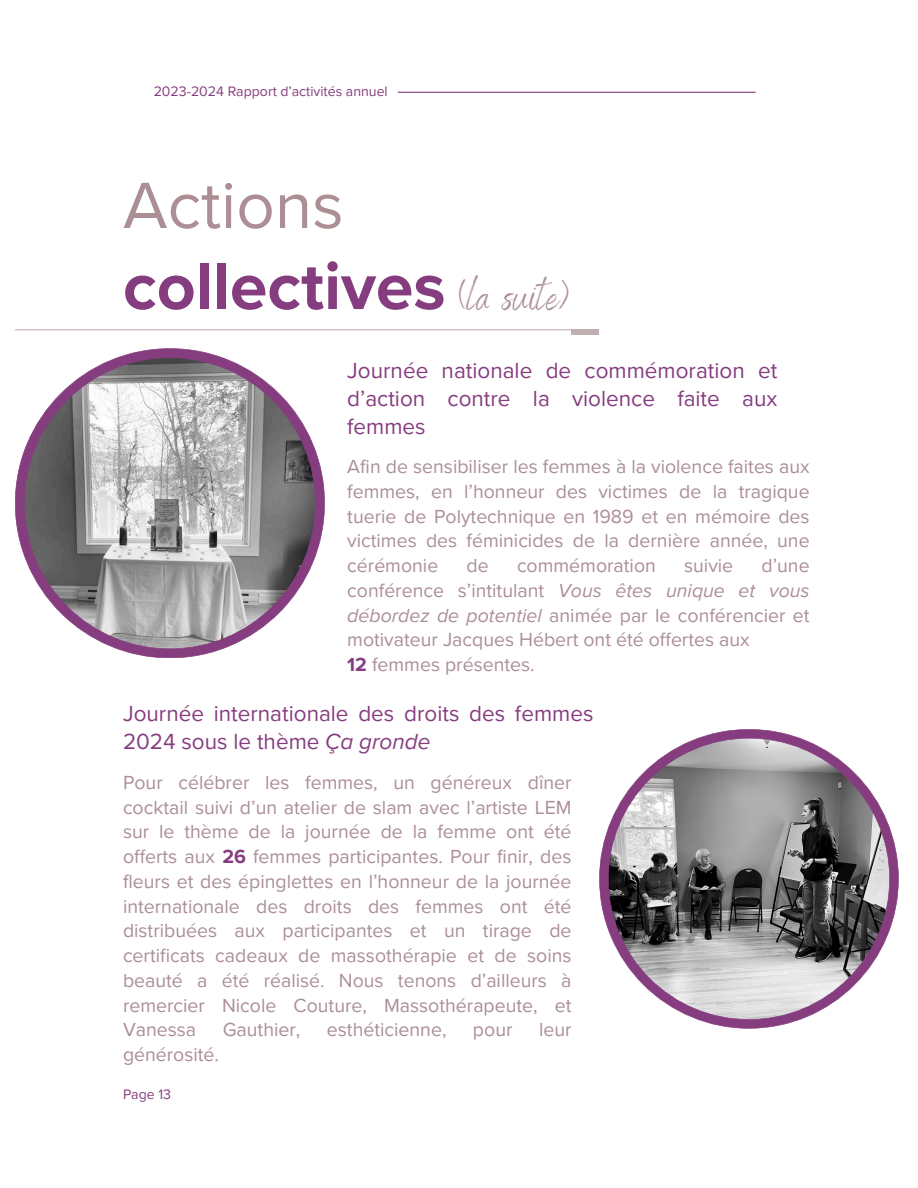
<style>
.page{position:relative;width:918px;height:1188px;background:#fff}
.page>*{position:absolute;margin:0;border:0;box-sizing:border-box;transform-origin:0 0}
.t1{font:700 67.8px "Proxima Nova";color:#863d7f}
.t2{font:67.8px "Proxima Nova";color:#ab8f94}
.t3{font:43.8px "Benedict";color:#ab8f94}
.t4{font:22.5px/28.2px "Proxima Nova";color:#863d7f;text-align:justify}
.t5{font:19.5px/24.8px "Proxima Nova";color:#ab8f94;text-align:justify}
.t6{font:14.1px "Proxima Nova";color:#863d7f}
.s1{font-style:italic}
.s2{font-weight:700;color:#863d7f}
</style>
<div class="page">
<hr style="left:15px;top:329px;width:584px;height:1px;background:#c1aeb0">
<div style="left:572px;top:329px;width:27px;height:6px;background:#c1aeb0"></div>
<hr style="left:398px;top:92px;width:358px;height:1px;background:#863d7f">
<svg style="left:599px;top:729px;width:300px;height:300px"></svg>
<svg style="left:15px;top:348px;width:310px;height:310px"></svg>
<p class="t6" style="left:154px;top:83px;width:236px">2023-2024 Rapport d’activités annuel</p>
<h1 class="t2" style="left:123px;top:166px;width:222px">Actions</h1>
<h1 class="t1" style="left:123px;top:247px;width:324px">collectives</h1>
<h2 class="t3" style="left:459px;top:268px;width:111px">(la suite)</h2>
<p class="t4" style="left:347px;top:357px;width:432px">Journée nationale de commémoration et d’action contre la violence faite aux femmes</p>
<p class="t5" style="left:347px;top:455px;width:464px">Afin de sensibiliser les femmes à la violence faites aux femmes, en l’honneur des victimes de la tragique tuerie de Polytechnique en 1989 et en mémoire des victimes des féminicides de la dernière année, une cérémonie</p>
<p class="t5" style="left:467px;top:554px;width:24px">de</p>
<p class="t5" style="left:517px;top:554px;width:140px">commémoration</p>
<p class="t5" style="left:684px;top:554px;width:51px">suivie</p>
<p class="t5" style="left:347px;top:554px;width:464px;text-align:left;text-indent:414px">d’une conférence s’intitulant <span class="s1">Vous êtes unique et vous débordez de potentiel</span> animée par le conférencier et motivateur Jacques Hébert ont été offertes aux<br><span class="s2">12</span> femmes présentes.</p>
<p class="t4" style="left:123px;top:700px;width:472px">Journée internationale des droits des femmes<br>2024 sous le thème <span class="s1">Ça gronde</span></p>
<p class="t5" style="left:123px;top:770px;width:450px">Pour célébrer les femmes, un généreux dîner cocktail suivi d’un atelier de slam avec l’artiste LEM sur le thème de la journée de la femme ont été offerts aux <span class="s2">26</span> femmes participantes. Pour finir, des fleurs et des épinglettes en l’honneur de la journée internationale des droits des femmes ont été distribuées aux participantes et un tirage de certificats cadeaux de massothérapie et de soins beauté a été réalisé. Nous tenons d’ailleurs à remercier Nicole Couture, Massothérapeute, et Vanessa</p>
<p class="t5" style="left:223px;top:1018px;width:79px">Gauthier,</p>
<p class="t5" style="left:327px;top:1018px;width:121px">esthéticienne,</p>
<p class="t5" style="left:473px;top:1018px;width:41px">pour</p>
<p class="t5" style="left:539px;top:1018px;width:34px">leur</p>
<p class="t5" style="left:123px;top:1043px;width:98px">générosité.</p>
<p class="t6" style="left:123px;top:1086px;width:50px">Page 13</p>
</div>
